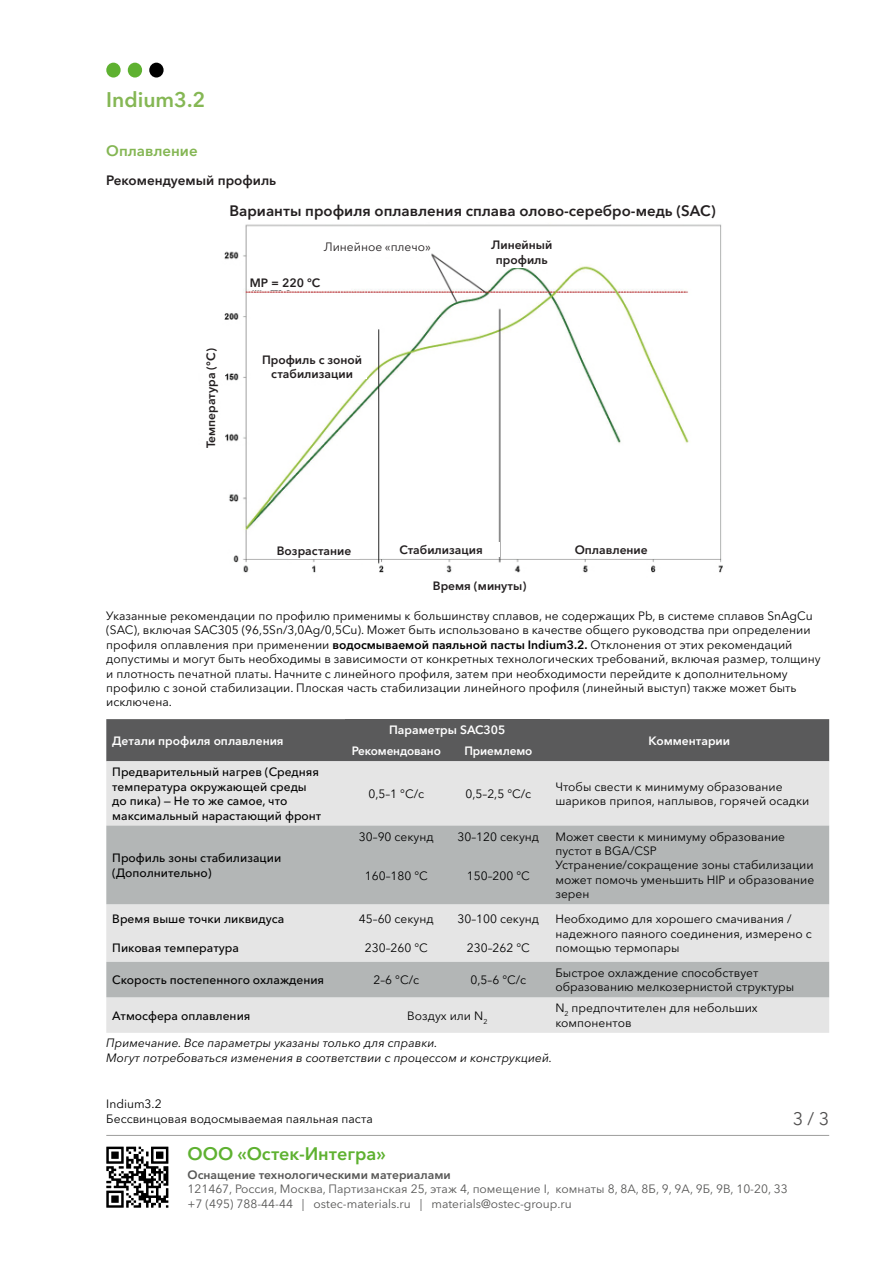
<style>
.page{position:relative;width:893px;height:1263px;background:#fff}
.page>*{position:absolute;margin:0;border:0;box-sizing:border-box;transform-origin:0 0}
.t1{font:600 21px "Avenir Next Cyr";color:#85b754}
.t2{font:600 18px "Avenir Next Cyr";color:#5eb130}
.t3{font:18px "Avenir Next Cyr";color:#504f4f}
.Заголовок4{font:600 15px "Avenir Next Cyr";color:#231f20}
.Заголовок3{font:600 15px "Avenir Next Cyr";color:#84b653}
.Заголовок4-2{font:600 13.5px "Avenir Next Cyr";color:#231f20}
.t4{font:12px/14.4px "Avenir Next Cyr";color:#020202}
.t5{font:500 12px/14.4px "Avenir Next Cyr";color:#020202}
.t6{font:12px/14.4px "Avenir Next Cyr";color:#575756}
.t7{font:italic 12px/14.4px "Avenir Next Cyr";color:#020202}
.Заголовок4-3{font:600 12px/14.4px "Avenir Next Cyr";color:#231f20;text-align:center}
.t8{font:600 12px "Avenir Next Cyr";color:#fff}
.t9{font:600 12px "Avenir Next Cyr";color:#575756}
.Заголовок4-4{font:12px "Avenir Next Cyr";color:#231f20}
.s1{font-weight:600}
</style>
<div class="page">
<div style="left:106px;top:63px;width:15px;height:15px;background:#5eb130;border-radius:50%"></div>
<div style="left:128px;top:63px;width:14px;height:15px;background:#5eb130;border-radius:50%"></div>
<div style="left:149px;top:63px;width:15px;height:15px;background:#000;border-radius:50%"></div>
<hr style="left:106px;top:1135px;width:723px;height:1px;background:#9d9d9c">
<svg style="left:106px;top:1146px;width:62px;height:62px"></svg>
<img style="left:224px;top:224px;width:499px;height:349px">
<div style="left:106px;top:719px;width:723px;height:42px;background:#5a5a5b"></div>
<div style="left:345px;top:719px;width:204px;height:21px;background:#5a5a5b"></div>
<div style="left:106px;top:761px;width:723px;height:272px;background:#e5e5e5"></div>
<svg style="left:106px;top:825px;width:723px;height:172px;background:#c4c5c5"></svg>
<div style="left:250px;top:275px;width:101px;height:15px;background:#fff"></div>
<div style="left:258px;top:354px;width:108px;height:25px;background:#fff"></div>
<div style="left:468px;top:236px;width:108px;height:31px;background:#fff"></div>
<div style="left:251px;top:543px;width:126px;height:14px;background:#fff"></div>
<div style="left:383px;top:542px;width:117px;height:15px;background:#fff"></div>
<div style="left:504px;top:542px;width:215px;height:15px;background:#fff"></div>
<div style="left:302px;top:236px;width:129px;height:20px;background:#fff"></div>
<h1 class="t1" style="left:106px;top:87px;width:101px">Indium3.2</h1>
<p class="Заголовок3" style="left:106px;top:142px;width:93px">Оплавление</p>
<p class="Заголовок4-2" style="left:106px;top:172px;width:171px">Рекомендуемый профиль</p>
<p class="Заголовок4" style="left:229px;top:201px;width:488px">Варианты профиля оплавления сплава олово-серебро-медь (SAC)</p>
<p class="Заголовок4-3" style="left:204px;top:448px;width:101px;rotate:-90deg">Температура (°C)</p>
<p class="Заголовок4-4" style="left:324px;top:239px;width:109px">Линейное «плечо»</p>
<p class="Заголовок4-3" style="left:250px;top:276px;width:72px">MP = 220 °C</p>
<p class="Заголовок4-3" style="left:262px;top:352px;width:102px">Профиль с зоной стабилизации</p>
<p class="Заголовок4-3" style="left:491px;top:238px;width:63px">Линейный профиль</p>
<p class="Заголовок4-3" style="left:277px;top:543px;width:76px">Возрастание</p>
<p class="Заголовок4-3" style="left:400px;top:543px;width:85px">Стабилизация</p>
<p class="Заголовок4-3" style="left:575px;top:543px;width:75px">Оплавление</p>
<p class="Заголовок4-3" style="left:433px;top:579px;width:95px">Время (минуты)</p>
<p class="t4" style="left:106px;top:609px;width:716px">Указанные рекомендации по профилю применимы к большинству сплавов, не содержащих Pb, в системе сплавов SnAgCu (SAC), включая SAC305 (96,5Sn/3,0Ag/0,5Cu). Может быть использовано в качестве общего руководства при определении профиля оплавления при применении <span class="s1">водосмываемой паяльной пасты Indium3.2.</span> Отклонения от этих рекомендаций допустимы и могут быть необходимы в зависимости от конкретных технологических требований, включая размер, толщину и плотность печатной платы. Начните с линейного профиля, затем при необходимости перейдите к дополнительному профилю с зоной стабилизации. Плоская часть стабилизации линейного профиля (линейный выступ) также может быть исключена.</p>
<p class="t8" style="left:112px;top:733px;width:173px">Детали профиля оплавления</p>
<p class="t8" style="left:389px;top:723px;width:118px">Параметры SAC305</p>
<p class="t8" style="left:648px;top:733px;width:83px">Комментарии</p>
<p class="t8" style="left:352px;top:744px;width:91px">Рекомендовано</p>
<p class="t8" style="left:464px;top:744px;width:69px">Приемлемо</p>
<p class="t5" style="left:112px;top:765px;width:211px">Предварительный нагрев (Средняя температура окружающей среды до пика) — Не то же самое, что максимальный нарастающий фронт</p>
<p class="t5" style="left:112px;top:851px;width:170px">Профиль зоны стабилизации (Дополнительно)</p>
<p class="t4" style="left:368px;top:787px;width:57px">0,5–1 °C/с</p>
<p class="t4" style="left:465px;top:787px;width:67px">0,5–2,5 °C/с</p>
<p class="t4" style="left:555px;top:779px;width:256px">Чтобы свести к минимуму образование шариков припоя, наплывов, горячей осадки</p>
<p class="t4" style="left:359px;top:829px;width:76px">30–90 секунд</p>
<p class="t4" style="left:457px;top:829px;width:83px">30–120 секунд</p>
<p class="t4" style="left:555px;top:829px;width:260px">Может свести к минимуму образование пустот в BGA/CSP<br>Устранение/сокращение зоны стабилизации может помочь уменьшить HIP и образование зерен</p>
<p class="t4" style="left:365px;top:869px;width:65px">160–180 °C</p>
<p class="t4" style="left:467px;top:869px;width:64px">150–200 °C</p>
<p class="t5" style="left:112px;top:912px;width:173px">Время выше точки ликвидуса</p>
<p class="t4" style="left:359px;top:912px;width:76px">45–60 секунд</p>
<p class="t4" style="left:457px;top:912px;width:83px">30–100 секунд</p>
<p class="t4" style="left:555px;top:912px;width:258px">Необходимо для хорошего смачивания / надежного паяного соединения, измерено с</p>
<p class="t5" style="left:112px;top:940px;width:128px">Пиковая температура</p>
<p class="t4" style="left:365px;top:941px;width:65px">230–260 °C</p>
<p class="t4" style="left:467px;top:941px;width:64px">230–262 °C</p>
<p class="t4" style="left:555px;top:941px;width:126px">помощью термопары</p>
<p class="t5" style="left:112px;top:973px;width:213px">Скорость постепенного охлаждения</p>
<p class="t4" style="left:373px;top:973px;width:47px">2–6 °C/с</p>
<p class="t4" style="left:470px;top:973px;width:57px">0,5–6 °C/с</p>
<p class="t4" style="left:555px;top:965px;width:240px">Быстрое охлаждение способствует образованию мелкозернистой структуры</p>
<p class="t5" style="left:112px;top:1008px;width:140px">Атмосфера оплавления</p>
<p class="t4" style="left:407px;top:1008px;width:82px">Воздух или N<sub>2</sub></p>
<p class="t4" style="left:555px;top:1001px;width:204px">N<sub>2</sub> предпочтителен для небольших компонентов</p>
<p class="t7" style="left:106px;top:1036px;width:447px">Примечание. Все параметры указаны только для справки.<br>Могут потребоваться изменения в соответствии с процессом и конструкцией.</p>
<p class="t4" style="left:106px;top:1097px;width:268px">Indium3.2<br>Бессвинцовая водосмываемая паяльная паста</p>
<h2 class="t3" style="left:793px;top:1107px;width:38px">3 / 3</h2>
<h2 class="t2" style="left:188px;top:1143px;width:200px">ООО «Остек-Интегра»</h2>
<p class="t9" style="left:188px;top:1167px;width:265px">Оснащение технологическими материалами</p>
<p class="t6" style="left:188px;top:1182px;width:602px">121467, Россия, Москва, Партизанская 25, этаж 4, помещение I, комнаты 8, 8А, 8Б, 9, 9А, 9Б, 9В, 10-20, 33 +7 (495) 788-44-44 | ostec-materials.ru | materials@ostec-group.ru</p>
</div>
